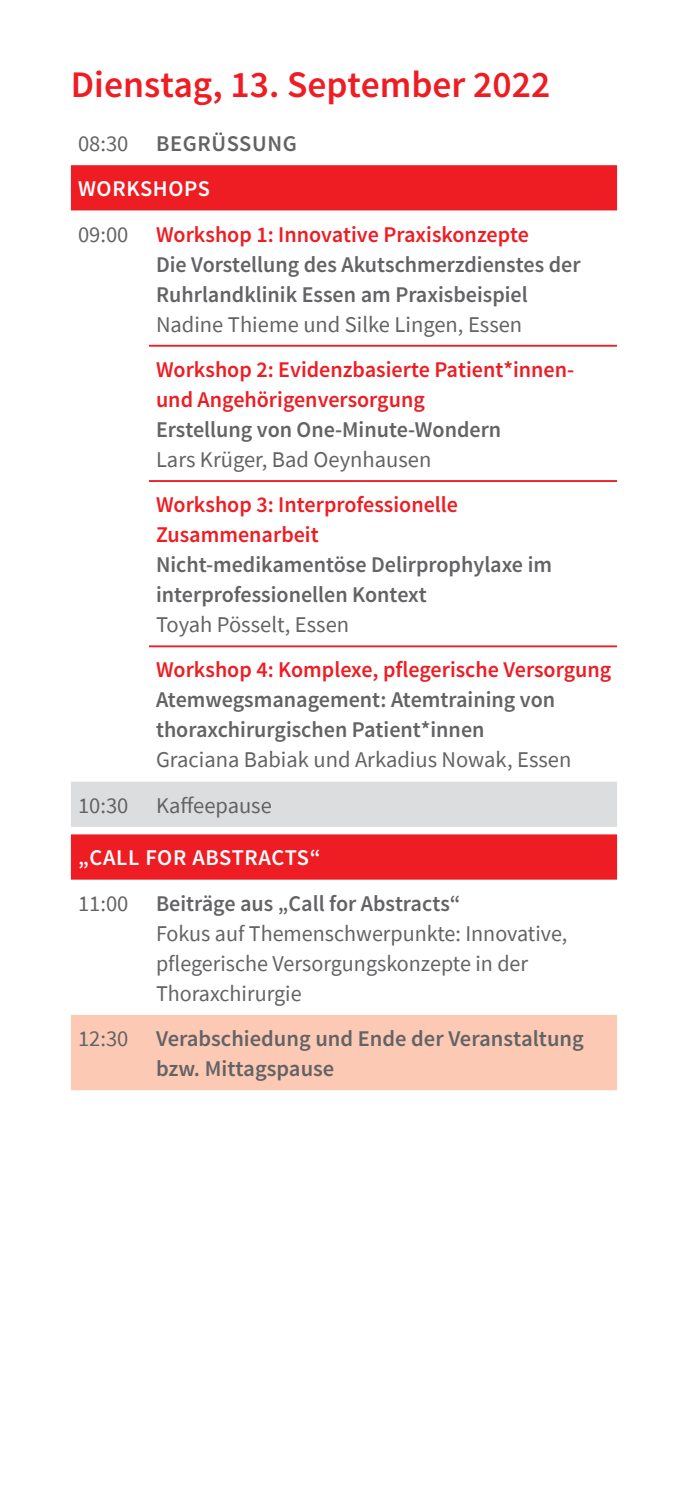
<style>
.page{position:relative;width:688px;height:1489px;background:#fff}
.page>*{position:absolute;margin:0;border:0;box-sizing:border-box;transform-origin:0 0}
.t1{font:600 37.5px "Source Sans Pro";color:#ee1d23}
.t2{font:600 22.5px/30px "Source Sans Pro";color:#636366}
.t3{font:22.5px/30px "Source Sans Pro";color:#636366}
.t4{font:600 22.5px/45.2px "Source Sans Pro";color:#ee1d23}
.s1{font-weight:400;color:#636366}
.s2{color:#636366}
.s3{color:#fff}
.s4{font-weight:400}
</style>
<div class="page">
<svg style="left:71px;top:165px;width:546px;height:714px"></svg>
<div style="left:71px;top:781px;width:546px;height:45px;background:#dcdddf"></div>
<div style="left:71px;top:1015px;width:546px;height:75px;background:#fcc9b4"></div>
<hr style="left:149px;top:345px;width:468px;height:1px;background:#ee1d23">
<hr style="left:149px;top:480px;width:468px;height:2px;background:#ee1d23">
<hr style="left:149px;top:645px;width:468px;height:2px;background:#ee1d23">
<h1 class="t1" style="left:71px;top:61px;width:480px">Dienstag, 13. September 2022</h1>
<p class="t4" style="left:78px;top:121px;width:452px"><span class="s1">08:30</span> <span class="s2">BEGRÜSSUNG<br></span><span class="s3">WORKSHOPS<br></span><span class="s1">09:00</span> Workshop 1: Innovative Praxiskonzepte</p>
<p class="t2" style="left:156px;top:250px;width:426px">Die Vorstellung des Akutschmerzdienstes der<br>Ruhrlandklinik Essen am Praxisbeispiel</p>
<p class="t3" style="left:156px;top:309px;width:367px">Nadine Thieme und Silke Lingen, Essen</p>
<p class="t4" style="left:156px;top:355px;width:419px;line-height:30px">Workshop 2: Evidenzbasierte Patient*innen&shy;und Angehörigenversorgung</p>
<p class="t2" style="left:156px;top:415px;width:346px">Erstellung von One-Minute-Wondern</p>
<p class="t3" style="left:156px;top:444px;width:277px">Lars Krüger, Bad Oeynhausen</p>
<p class="t4" style="left:156px;top:490px;width:303px;line-height:30px">Workshop 3: Interprofessionelle<br>Zusammenarbeit</p>
<p class="t2" style="left:156px;top:550px;width:397px">Nicht-medikamentöse Delirprophylaxe im interprofessionellen Kontext</p>
<p class="t3" style="left:156px;top:609px;width:195px">Toyah Pösselt, Essen</p>
<p class="t4" style="left:156px;top:648px;width:456px">Workshop 4: Komplexe, pflegerische Versorgung</p>
<p class="t2" style="left:156px;top:685px;width:400px">Atemwegsmanagement: Atemtraining von thoraxchirurgischen Patient*innen</p>
<p class="t3" style="left:78px;top:737px;width:494px;line-height:45.2px;text-indent:78px">Graciana Babiak und Arkadius Nowak, Essen<br>10:30 Kaffeepause</p>
<p class="t2" style="left:78px;top:836px;width:384px;line-height:45.2px"><span class="s3">„CALL FOR ABSTRACTS“<br></span><span class="s4">11:00</span> Beiträge aus „Call for Abstracts“</p>
<p class="t3" style="left:156px;top:918px;width:413px">Fokus auf Themenschwerpunkte: Innovative, pflegerische Versorgungskonzepte in der<br>Thoraxchirurgie</p>
<p class="t2" style="left:156px;top:1024px;width:429px;text-indent:-78px"><span class="s4">12:30</span> Verabschiedung und Ende der Veranstaltung bzw. Mittagspause</p>
</div>
